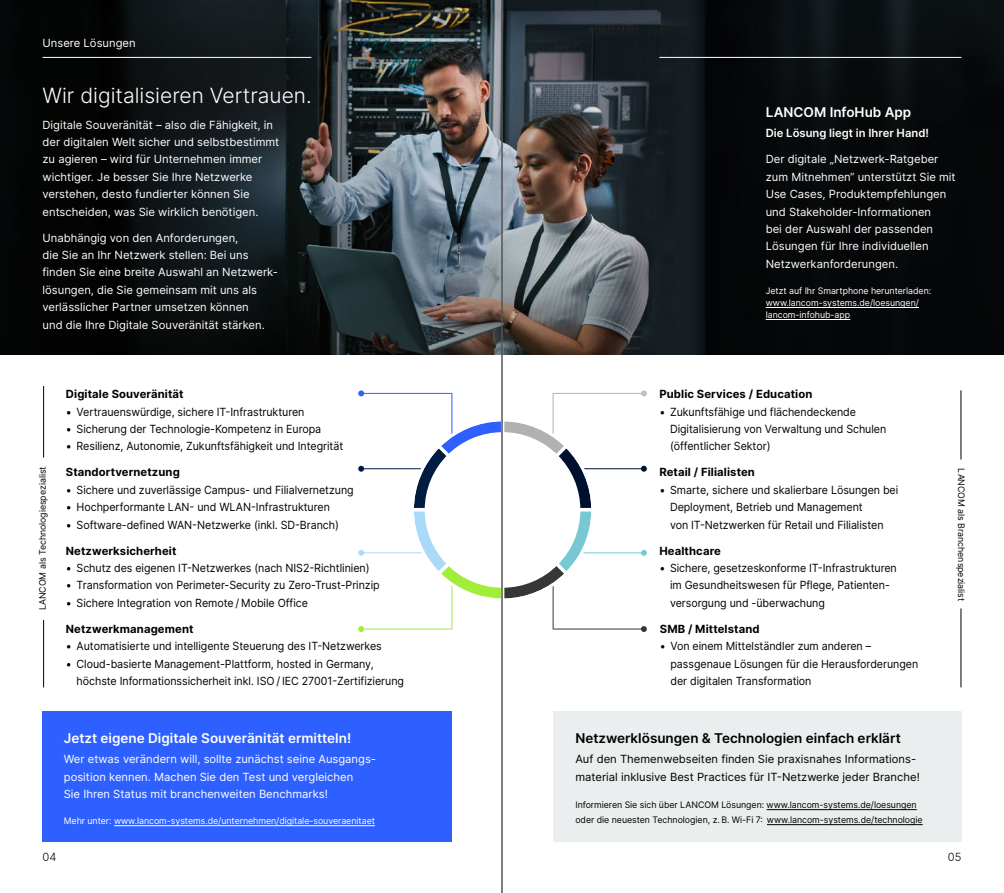
<style>
.page{position:relative;width:1004px;height:893px;background:#fff}
.page>*{position:absolute;margin:0;border:0;box-sizing:border-box;transform-origin:0 0}
.t1{font:300 21px "Inter";color:#fff}
.t2{font:600 13.5px "Inter";color:#fff}
.t3{font:600 13.5px "Inter";color:#000}
.t4{font:11.25px/17.4px "Inter";letter-spacing:-.005em;color:#000;scale:.95 1}
.t5{font:11.25px/17.4px "Inter";color:#fff}
.t6{font:700 11.25px "Inter";letter-spacing:.01em;color:#000}
.t7{font:11.25px/17.4px "Inter";letter-spacing:-.005em;color:#000}
.t8{font:600 11.25px "Inter";color:#fff}
.t9{font:300 11.25px "Inter";color:#000}
.t10{font:9px/15px "Inter";letter-spacing:-.005em;color:#000}
.t11{font:9px/12px "Inter";letter-spacing:-.005em;color:#fff}
</style>
<div class="page">
<div style="left:43px;top:711px;width:409px;height:131px;background:#2e60ff"></div>
<div style="left:553px;top:711px;width:408px;height:131px;background:#ebeeee"></div>
<img style="left:0;top:0;width:1003px;height:355px">
<hr style="left:552px;top:393px;width:1px;height:53px;background:#b1b1b1">
<hr style="left:553px;top:393px;width:91px;height:1px;background:#b1b1b1">
<svg style="left:641px;top:390px;width:6px;height:6px"></svg>
<hr style="left:451px;top:393px;width:1px;height:53px;background:#2e60ff">
<hr style="left:361px;top:393px;width:91px;height:1px;background:#2e60ff">
<svg style="left:358px;top:390px;width:6px;height:6px"></svg>
<hr style="left:451px;top:576px;width:1px;height:53px;background:#a0ed3a">
<hr style="left:361px;top:628px;width:91px;height:1px;background:#a0ed3a">
<svg style="left:358px;top:626px;width:6px;height:6px"></svg>
<hr style="left:552px;top:576px;width:1px;height:53px;background:#373735">
<hr style="left:553px;top:628px;width:91px;height:1px;background:#373735">
<svg style="left:641px;top:626px;width:6px;height:6px"></svg>
<hr style="left:553px;top:552px;width:91px;height:1px;background:#77c8d2">
<svg style="left:641px;top:550px;width:6px;height:6px"></svg>
<hr style="left:553px;top:468px;width:91px;height:1px;background:#001130">
<svg style="left:641px;top:466px;width:6px;height:6px"></svg>
<hr style="left:361px;top:552px;width:91px;height:1px;background:#aadaf7">
<svg style="left:358px;top:550px;width:6px;height:6px"></svg>
<hr style="left:361px;top:468px;width:91px;height:1px;background:#001d41">
<svg style="left:358px;top:466px;width:6px;height:6px"></svg>
<svg style="left:411px;top:418px;width:183px;height:183px"></svg>
<hr style="left:765px;top:307px;width:153px;height:1px;background:#fff">
<hr style="left:765px;top:319px;width:85px;height:1px;background:#fff">
<hr style="left:43px;top:386px;width:1px;height:72px;background:#000">
<hr style="left:43px;top:620px;width:1px;height:67px;background:#000">
<hr style="left:960px;top:390px;width:1px;height:70px;background:#000">
<hr style="left:960px;top:608px;width:1px;height:79px;background:#000">
<hr style="left:114px;top:825px;width:261px;height:1px;background:#fff">
<hr style="left:766px;top:809px;width:150px;height:1px;background:#000">
<hr style="left:767px;top:824px;width:155px;height:1px;background:#000">
<hr style="left:501px;top:0;width:1px;height:893px;background:#000">
<hr style="left:659px;top:57px;width:302px;height:1px;background:#fff">
<hr style="left:43px;top:57px;width:268px;height:1px;background:#fff">
<p class="t5" style="left:43px;top:34px;width:95px">Unsere Lösungen</p>
<h1 class="t1" style="left:43px;top:80px;width:271px">Wir digitalisieren Vertrauen.</h1>
<p class="t5" style="left:43px;top:116px;width:238px">Digitale Souveränität – also die Fähigkeit, in der digitalen Welt sicher und selbstbestimmt zu agieren – wird für Unternehmen immer wichtiger. Je besser Sie Ihre Netzwerke verstehen, desto fundierter können Sie entscheiden, was Sie wirklich benötigen.</p>
<p class="t5" style="left:43px;top:229px;width:237px">Unabhängig von den Anforderungen,<br>die Sie an Ihr Netzwerk stellen: Bei uns finden Sie eine breite Auswahl an Netzwerk&shy;lösungen, die Sie gemeinsam mit uns als verlässlicher Partner umsetzen können<br>und die Ihre Digitale Souveränität stärken.</p>
<p class="t2" style="left:765px;top:102px;width:147px">LANCOM InfoHub App</p>
<p class="t8" style="left:765px;top:125px;width:165px">Die Lösung liegt in Ihrer Hand!</p>
<p class="t5" style="left:765px;top:150px;width:191px">Der digitale „Netzwerk-Ratgeber zum Mitnehmen“ unterstützt Sie mit<br>Use Cases, Produktempfehlungen und Stakeholder-Informationen<br>bei der Auswahl der passenden<br>Lösungen für Ihre individuellen<br>Netzwerkanforderungen.</p>
<p class="t11" style="left:765px;top:285px;width:167px">Jetzt auf Ihr Smartphone herunterladen: www.lancom-systems.de/loesungen/ lancom-infohub-app</p>
<p class="t6" style="left:66px;top:386px;width:119px">Digitale Souveränität</p>
<p class="t4" style="left:66px;top:403px;width:253px">• Vertrauenswürdige, sichere IT-Infrastrukturen</p>
<p class="t4" style="left:66px;top:420px;width:270px">• Sicherung der Technologie-Kompetenz in Europa</p>
<p class="t4" style="left:66px;top:437px;width:293px">• Resilienz, Autonomie, Zukunftsfähigkeit und Integrität</p>
<p class="t6" style="left:66px;top:464px;width:115px">Standortvernetzung</p>
<p class="t4" style="left:66px;top:481px;width:304px">• Sichere und zuverlässige Campus- und Filialvernetzung</p>
<p class="t4" style="left:66px;top:498px;width:279px">• Hochperformante LAN- und WLAN-Infrastrukturen</p>
<p class="t4" style="left:66px;top:516px;width:289px">• Software-defined WAN-Netzwerke (inkl. SD-Branch)</p>
<p class="t6" style="left:66px;top:542px;width:112px">Netzwerksicherheit</p>
<p class="t4" style="left:66px;top:559px;width:321px">• Schutz des eigenen IT-Netzwerkes (nach NIS2-Richtlinien)</p>
<p class="t4" style="left:66px;top:576px;width:332px">• Transformation von Perimeter-Security zu Zero-Trust-Prinzip</p>
<p class="t4" style="left:66px;top:594px;width:256px">• Sichere Integration von Remote / Mobile Office</p>
<p class="t6" style="left:66px;top:620px;width:129px">Netzwerkmanagement</p>
<p class="t4" style="left:66px;top:637px;width:334px">• Automatisierte und intelligente Steuerung des IT-Netzwerkes</p>
<p class="t4" style="left:77px;top:655px;width:346px;text-indent:-11px">• Cloud-basierte Management-Plattform, hosted in Germany, höchste Informationssicherheit inkl. ISO / IEC 27001-Zertifizierung</p>
<p class="t6" style="left:659px;top:386px;width:154px">Public Services / Education</p>
<p class="t4" style="left:670px;top:403px;width:229px;text-indent:-11px">• Zukunftsfähige und flächendeckende<br>Digitalisierung von Verwaltung und Schulen (öffentlicher Sektor)</p>
<p class="t6" style="left:659px;top:464px;width:97px">Retail / Filialisten</p>
<p class="t4" style="left:670px;top:481px;width:242px;text-indent:-11px">• Smarte, sichere und skalierbare Lösungen bei<br>Deployment, Betrieb und Management<br>von IT-Netzwerken für Retail und Filialisten</p>
<p class="t6" style="left:659px;top:542px;width:63px">Healthcare</p>
<p class="t4" style="left:670px;top:559px;width:240px;text-indent:-11px">• Sichere, gesetzeskonforme IT-Infrastrukturen im Gesundheitswesen für Pflege, Patienten&shy;versorgung und -überwachung</p>
<p class="t6" style="left:660px;top:620px;width:101px">SMB / Mittelstand</p>
<p class="t4" style="left:670px;top:637px;width:262px;text-indent:-11px">• Von einem Mittelständler zum anderen – passgenaue Lösungen für die Herausforderungen der digitalen Transformation</p>
<p class="t10" style="left:35px;top:610px;width:145px;rotate:-90deg">LANCOM als Technologiespezialist</p>
<p class="t10" style="left:969px;top:468px;width:134px;rotate:90deg">LANCOM als Branchenspezialist</p>
<p class="t2" style="left:64px;top:728px;width:289px">Jetzt eigene Digitale Souveränität ermitteln!</p>
<p class="t5" style="left:64px;top:750px;width:314px">Wer etwas verändern will, sollte zunächst seine Ausgangs&shy;position kennen. Machen Sie den Test und vergleichen<br>Sie Ihren Status mit branchenweiten Benchmarks!</p>
<p class="t11" style="left:64px;top:815px;width:313px">Mehr unter: www.lancom-systems.de/unternehmen/digitale-souveraenitaet</p>
<p class="t3" style="left:575px;top:728px;width:327px">Netzwerklösungen &amp; Technologien einfach erklärt</p>
<p class="t7" style="left:575px;top:750px;width:346px">Auf den Themenwebseiten finden Sie praxisnahes Informations&shy;material inklusive Best Practices für IT-Netzwerke jeder Branche!</p>
<p class="t10" style="left:575px;top:797px;width:349px">Informieren Sie sich über LANCOM Lösungen: www.lancom-systems.de/loesungen oder die neuesten Technologien, z. B. Wi-Fi 7: www.lancom-systems.de/technologie</p>
<p class="t9" style="left:43px;top:849px;width:15px">04</p>
<p class="t9" style="left:947px;top:849px;width:15px">05</p>
</div>
